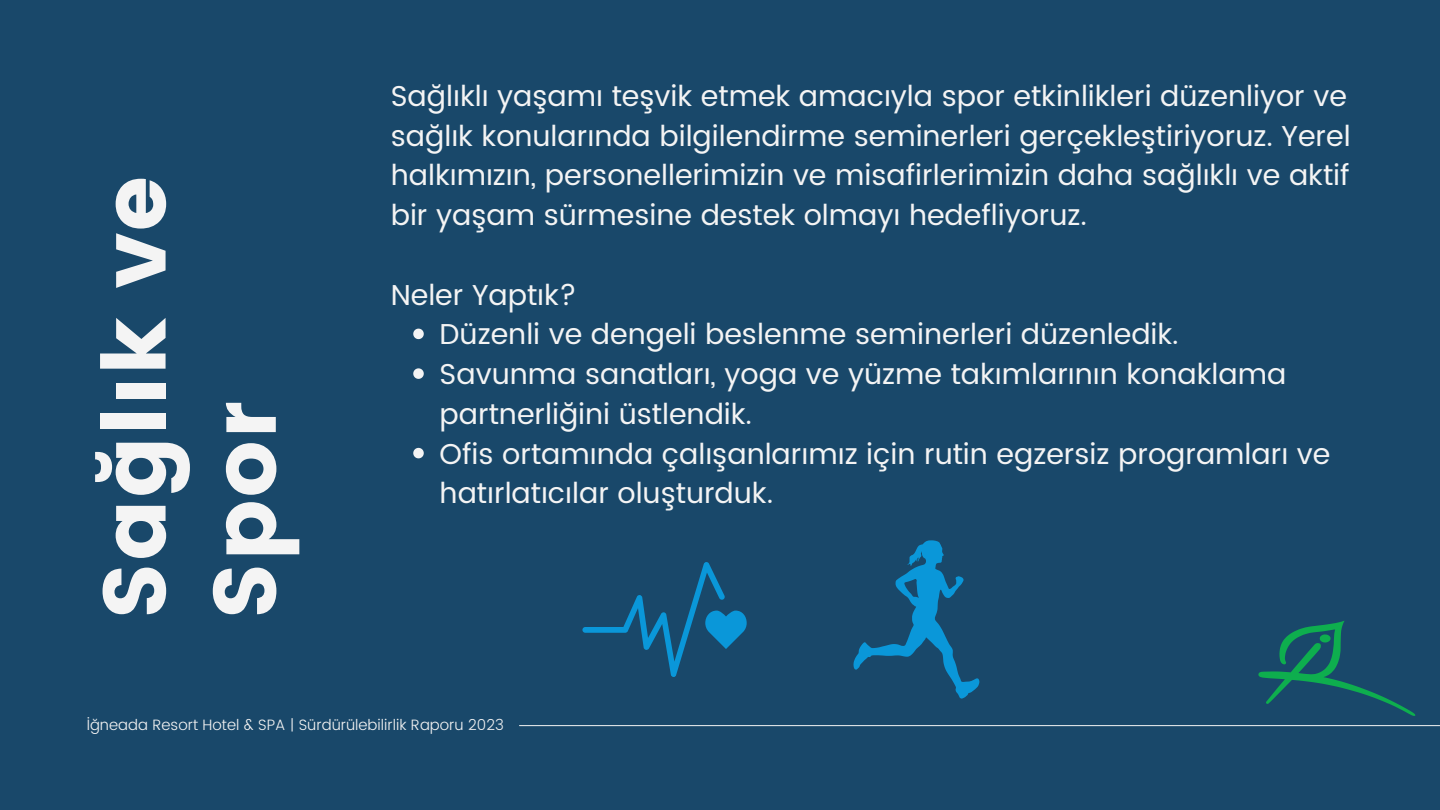
<style>
.page{position:relative;width:1440px;height:810px;background:#19486a}
.page>*{position:absolute;margin:0;border:0;box-sizing:border-box;transform-origin:0 0}
.t1{font:88.5px/110.3px "Poppins";letter-spacing:.015em;color:#f4f4f4}
.t2{font:28.8px/39.8px "Poppins";color:#f4f4f4}
.t3{font:300 15px "Poppins";color:#f4f4f4}
</style>
<div class="page">
<hr style="left:519px;top:725px;width:921px;height:1px;background:#f4f4f4">
<svg style="left:413px;top:329px;width:11px;height:10px"></svg>
<svg style="left:413px;top:368px;width:11px;height:11px"></svg>
<svg style="left:413px;top:448px;width:11px;height:10px"></svg>
<svg style="left:1258px;top:621px;width:157px;height:95px"></svg>
<svg style="left:582px;top:562px;width:165px;height:115px"></svg>
<svg style="left:853px;top:540px;width:126px;height:159px"></svg>
<p class="t1" style="left:80px;top:620px;width:445px;rotate:-90deg">Sağlık ve<br>Spor</p>
<p class="t2" style="left:391px;top:76px;width:961px">Sağlıklı yaşamı teşvik etmek amacıyla spor etkinlikleri düzenliyor ve sağlık konularında bilgilendirme seminerleri gerçekleştiriyoruz. Yerel halkımızın, personellerimizin ve misafirlerimizin daha sağlıklı ve aktif bir yaşam sürmesine destek olmayı hedefliyoruz.</p>
<p class="t2" style="left:391px;top:275px;width:188px">Neler Yaptık?</p>
<p class="t2" style="left:440px;top:315px;width:741px">Düzenli ve dengeli beslenme seminerleri düzenledik.</p>
<p class="t2" style="left:440px;top:354px;width:848px">Savunma sanatları, yoga ve yüzme takımlarının konaklama partnerliğini üstlendik.</p>
<p class="t2" style="left:440px;top:434px;width:892px">Ofis ortamında çalışanlarımız için rutin egzersiz programları ve hatırlatıcılar oluşturduk.</p>
<p class="t3" style="left:87px;top:716px;width:419px">İğneada Resort Hotel &amp; SPA | Sürdürülebilirlik Raporu 2023</p>
</div>
